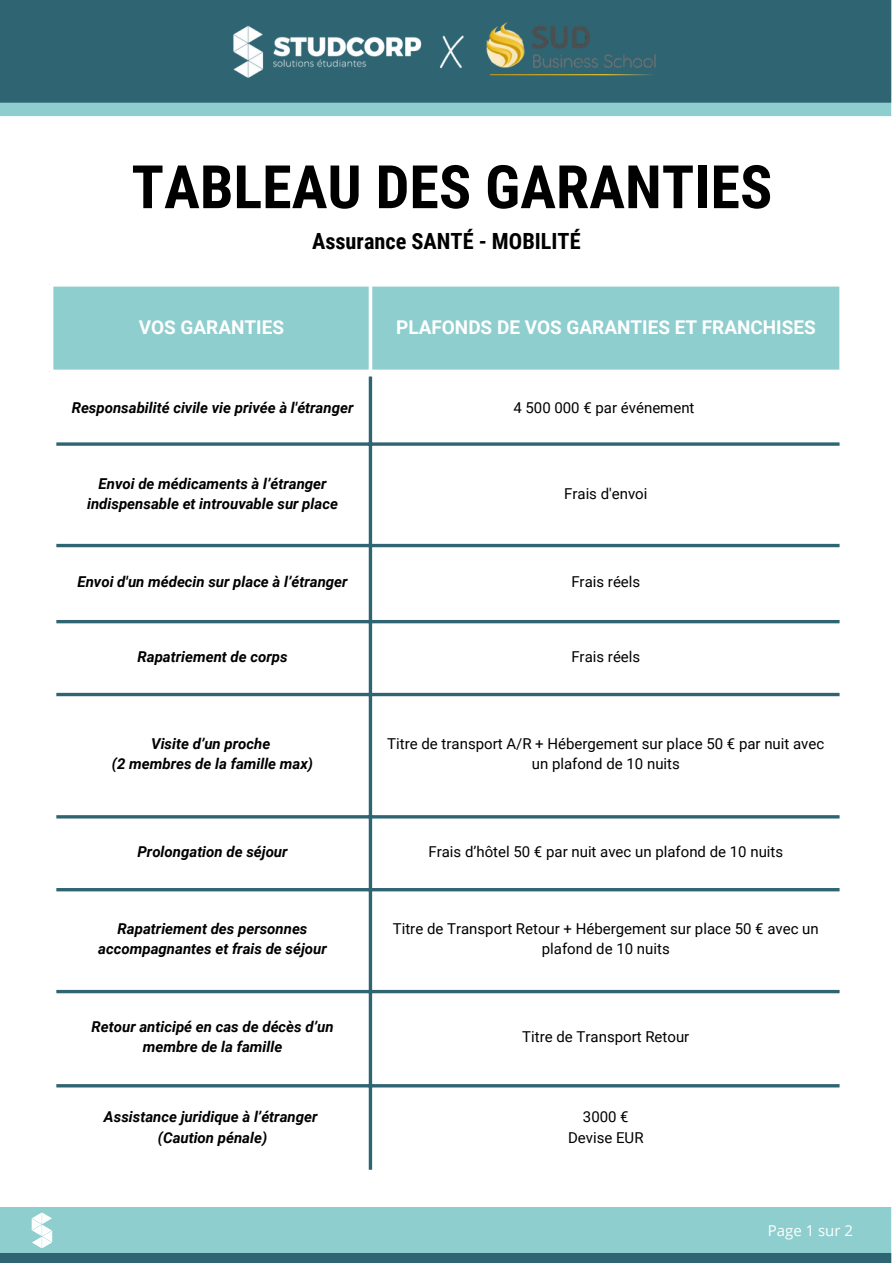
<style>
.page{position:relative;width:893px;height:1264px;background:#fff}
.page>*{position:absolute;margin:0;border:0;box-sizing:border-box;transform-origin:0 0}
.t1{font:700 60px "Roboto Condensed";color:#000}
.t2{font:700 22.35px "Roboto Condensed";color:#000}
.t3{font:700 18.9px "Roboto";color:#fff}
.t4{font:italic 700 15px/20.2px "Roboto";color:#000;text-align:center}
.t5{font:15px/20.2px "Roboto";color:#000;text-align:center}
.t6{font:15px "Open Sans";color:#fff}
</style>
<div class="page">
<hr style="left:369px;top:376px;width:3px;height:793px;background:#2f6472">
<svg style="left:56px;top:442px;width:783px;height:4px;background:#4e7b87"></svg>
<hr style="left:56px;top:544px;width:783px;height:3px;background:#2f6472">
<hr style="left:56px;top:620px;width:783px;height:3px;background:#2f6472">
<hr style="left:56px;top:693px;width:783px;height:3px;background:#2f6472">
<hr style="left:56px;top:815px;width:783px;height:3px;background:#2f6472">
<hr style="left:56px;top:888px;width:783px;height:3px;background:#2f6472">
<svg style="left:56px;top:989px;width:783px;height:4px;background:#5e8791"></svg>
<hr style="left:56px;top:1084px;width:783px;height:3px;background:#2f6472">
<div style="left:53px;top:286px;width:786px;height:83px;background:#8ecece"></div>
<svg style="left:368px;top:286px;width:4px;height:83px"></svg>
<svg style="left:53px;top:369px;width:787px;height:1px"></svg>
<div style="left:0;top:0;width:891px;height:116px;background:#8ecece"></div>
<div style="left:0;top:0;width:891px;height:103px;background:#2f6472"></div>
<div style="left:0;top:1206px;width:891px;height:56px;background:#8ecece"></div>
<div style="left:0;top:1252px;width:891px;height:10px;background:#2f6472"></div>
<svg style="left:32px;top:1212px;width:20px;height:36px"></svg>
<img style="left:233px;top:22px;width:423px;height:56px">
<h1 class="t1" style="left:131px;top:152px;width:642px">TABLEAU DES GARANTIES</h1>
<h2 class="t2" style="left:312px;top:228px;width:270px">Assurance SANTÉ - MOBILITÉ</h2>
<p class="t3" style="left:139px;top:317px;width:147px">VOS GARANTIES</p>
<p class="t3" style="left:396px;top:317px;width:421px">PLAFONDS DE VOS GARANTIES ET FRANCHISES</p>
<p class="t4" style="left:72px;top:397px;width:283px">Responsabilité civile vie privée à l'étranger</p>
<p class="t5" style="left:513px;top:397px;width:183px">4 500 000 € par événement</p>
<p class="t4" style="left:87px;top:473px;width:252px">Envoi de médicaments à l’étranger indispensable et introuvable sur place</p>
<p class="t5" style="left:564px;top:483px;width:85px">Frais d'envoi</p>
<p class="t4" style="left:77px;top:571px;width:271px">Envoi d'un médecin sur place à l’étranger</p>
<p class="t5" style="left:571px;top:571px;width:70px">Frais réels</p>
<p class="t4" style="left:137px;top:646px;width:152px">Rapatriement de corps</p>
<p class="t5" style="left:571px;top:646px;width:70px">Frais réels</p>
<p class="t4" style="left:112px;top:733px;width:203px">Visite d’un proche<br>(2 membres de la famille max)</p>
<p class="t5" style="left:387px;top:733px;width:438px">Titre de transport A/R + Hébergement sur place 50 € par nuit avec un plafond de 10 nuits</p>
<p class="t4" style="left:137px;top:841px;width:151px">Prolongation de séjour</p>
<p class="t5" style="left:428px;top:841px;width:356px">Frais d’hôtel 50 € par nuit avec un plafond de 10 nuits</p>
<p class="t4" style="left:98px;top:918px;width:230px">Rapatriement des personnes accompagnantes et frais de séjour</p>
<p class="t5" style="left:393px;top:918px;width:427px">Titre de Transport Retour + Hébergement sur place 50 € avec un plafond de 10 nuits</p>
<p class="t4" style="left:92px;top:1016px;width:243px">Retour anticipé en cas de décès d’un membre de la famille</p>
<p class="t5" style="left:522px;top:1026px;width:168px">Titre de Transport Retour</p>
<p class="t4" style="left:104px;top:1107px;width:215px">Assistance juridique à l’étranger (Caution pénale)</p>
<p class="t5" style="left:568px;top:1107px;width:77px">3000 €<br>Devise EUR</p>
<p class="t6" style="left:767px;top:1219px;width:87px">Page 1 sur 2</p>
</div>
